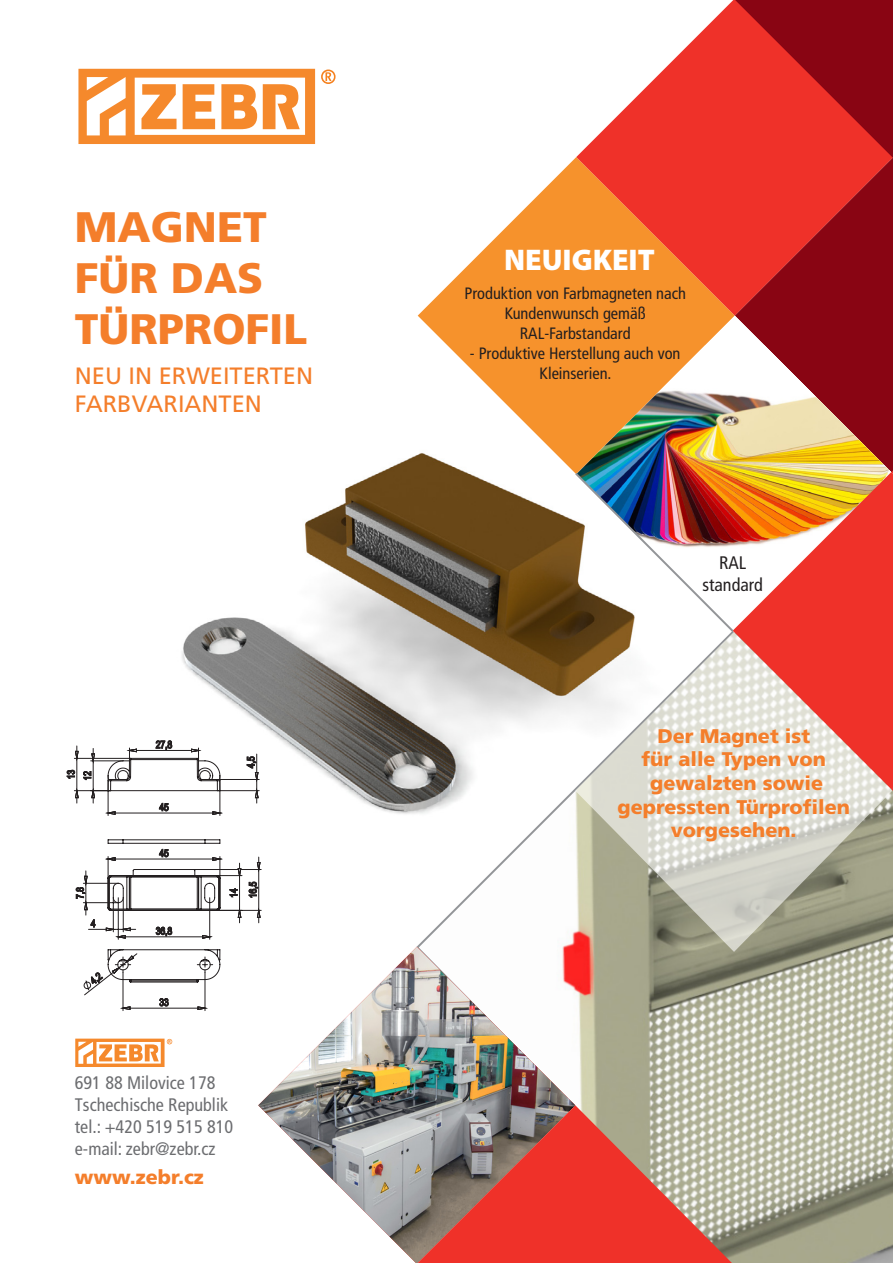
<style>
.page{position:relative;width:893px;height:1263px;background:#fff}
.page>*{position:absolute;margin:0;border:0;box-sizing:border-box;transform-origin:0 0}
.t1{font:900 42.6px "Frutiger CE";color:#f47e2b}
.t2{font:900 30px "Myriad Pro";color:#fff}
.t3{font:23.55px/28.3px "Frutiger CE";color:#f47e2b}
.t4{font:900 19.8px/23.7px "Frutiger CE";color:#f47e2b;text-align:center}
.t5{font:condensed 18.15px "Frutiger CE";color:#6c6d70}
.t6{font:condensed 18.15px "Frutiger CE";color:#231f20}
.t7{font:condensed 16.35px/20px "Frutiger CE";color:#231f20;text-align:center}
</style>
<div class="page">
<img style="left:182px;top:454px;width:391px;height:360px">
<svg style="left:415px;top:628px;width:478px;height:635px"></svg>
<svg style="left:78px;top:69px;width:237px;height:75px"></svg>
<svg style="left:321px;top:70px;width:15px;height:14px"></svg>
<svg style="left:75px;top:1038px;width:97px;height:29px"></svg>
<svg style="left:418px;top:157px;width:158px;height:317px;fill:#f6922e"></svg>
<svg style="left:576px;top:0;width:159px;height:316px"></svg>
<svg style="left:735px;top:0;width:158px;height:157px;background:#bc1b1e"></svg>
<svg style="left:735px;top:157px;width:158px;height:159px;background:#bc1b1e"></svg>
<svg style="left:576px;top:316px;width:317px;height:29px;background:#c55c34"></svg>
<img style="left:576px;top:345px;width:317px;height:127px">
<svg style="left:735px;top:472px;width:158px;height:315px;fill:#ef3129"></svg>
<svg style="left:575px;top:632px;width:317px;height:320px"></svg>
<hr style="left:63px;top:1217px;width:206px;height:1px;background:#231f20">
<hr style="left:63px;top:1227px;width:206px;height:1px;background:#231f20">
<hr style="left:63px;top:1237px;width:206px;height:1px;background:#231f20">
<hr style="left:63px;top:1247px;width:206px;height:1px;background:#231f20">
<hr style="left:63px;top:1257px;width:206px;height:1px;background:#231f20">
<hr style="left:63px;top:1262px;width:206px;height:1px;background:#231f20">
<svg style="left:75px;top:739px;width:194px;height:18px"></svg>
<svg style="left:66px;top:757px;width:203px;height:254px"></svg>
<img style="left:258px;top:947px;width:317px;height:316px">
<svg style="left:418px;top:1105px;width:314px;height:158px;background:#c7675d"></svg>
<img style="left:573px;top:471px;width:162px;height:163px">
<p class="t1" style="left:75px;top:203px;width:193px">MAGNET</p>
<p class="t1" style="left:75px;top:254px;width:190px">FÜR DAS</p>
<p class="t1" style="left:75px;top:305px;width:234px">TÜRPROFIL</p>
<p class="t3" style="left:75px;top:361px;width:240px">NEU IN ERWEITERTEN<br>FARBVARIANTEN</p>
<p class="t5" style="left:75px;top:1073px;width:142px">691 88 Milovice 178</p>
<p class="t5" style="left:75px;top:1095px;width:155px">Tschechische Republik</p>
<p class="t5" style="left:75px;top:1117px;width:160px">tel.: +420 519 515 810</p>
<p class="t5" style="left:75px;top:1139px;width:142px">e-mail: zebr@zebr.cz</p>
<p class="t4" style="left:75px;top:1165px;width:130px">www.zebr.cz</p>
<p class="t2" style="left:504px;top:240px;width:152px">NEUIGKEIT</p>
<p class="t7" style="left:464px;top:284px;width:223px">Produktion von Farbmagneten nach<br>Kundenwunsch gemäß<br>RAL-Farbstandard</p>
<p class="t7" style="left:470px;top:344px;width:212px">- Produktive Herstellung auch von<br>Kleinserien.</p>
<p class="t6" style="left:719px;top:552px;width:29px">RAL</p>
<p class="t6" style="left:702px;top:574px;width:62px">standard</p>
<p class="t4" style="left:657px;top:724px;width:154px">Der Magnet ist</p>
<p class="t4" style="left:617px;top:747px;width:234px">für alle Typen von gewalzten sowie gepressten Türprofilen vorgesehen.</p>
</div>
